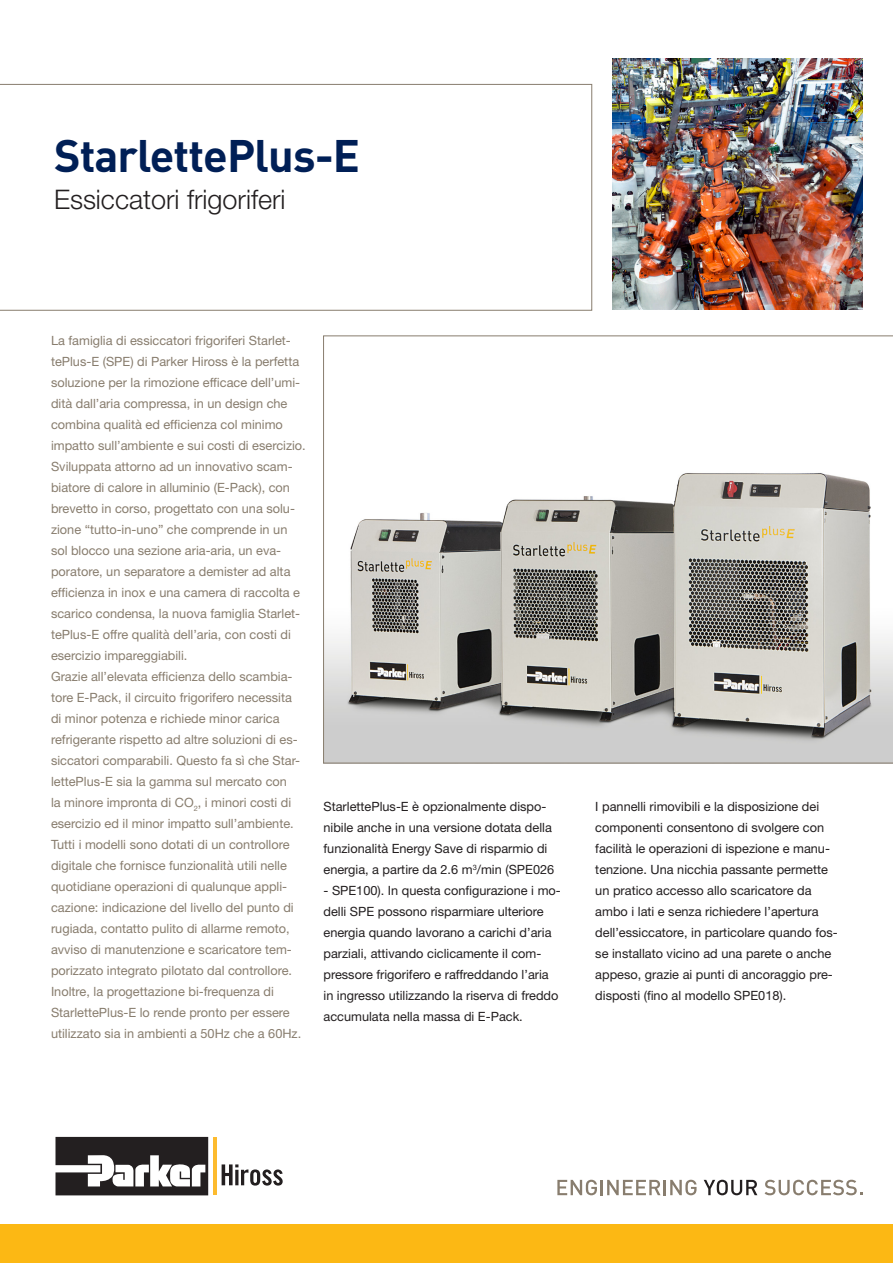
<style>
.page{position:relative;width:893px;height:1263px;background:#fff}
.page>*{position:absolute;margin:0;border:0;box-sizing:border-box;transform-origin:0 0}
.t1{font:700 45px "DINOT";letter-spacing:-.02em;color:#001f56}
.t2{font:300 27px "Helvetica Neue LT Std";color:#231f20}
.t3{font:12.75px/21px "Helvetica Neue LT Std";color:#887d6e}
.t4{font:12.75px/21px "Helvetica Neue LT Std";color:#231f20}
</style>
<div class="page">
<svg style="left:222px;top:1164px;width:61px;height:21px"></svg>
<svg style="left:56px;top:1137px;width:152px;height:58px"></svg>
<hr style="left:213px;top:1138px;width:3px;height:57px;background:#fdbb2e">
<div style="left:0;top:1225px;width:893px;height:38px;background:#fcb814"></div>
<svg style="left:557px;top:1180px;width:140px;height:15px"></svg>
<svg style="left:704px;top:1180px;width:53px;height:15px"></svg>
<svg style="left:765px;top:1180px;width:97px;height:15px"></svg>
<svg style="left:0;top:84px;width:592px;height:227px"></svg>
<img style="left:613px;top:58px;width:249px;height:252px">
<svg style="left:323px;top:335px;width:570px;height:428px"></svg>
<h1 class="t1" style="left:54px;top:125px;width:308px">StarlettePlus-E</h1>
<h2 class="t2" style="left:54px;top:183px;width:233px">Essiccatori frigoriferi</h2>
<p class="t3" style="left:51px;top:330px;width:256px">La famiglia di essiccatori frigoriferi Starlet&shy;tePlus-E (SPE) di Parker Hiross è la perfetta soluzione per la rimozione efficace dell’umi&shy;dità dall’aria compressa, in un design che combina qualità ed efficienza col minimo impatto sull’ambiente e sui costi di esercizio.<br>Sviluppata attorno ad un innovativo scam&shy;biatore di calore in alluminio (E-Pack), con brevetto in corso, progettato con una solu&shy;zione “tutto-in-uno” che comprende in un sol blocco una sezione aria-aria, un eva&shy;poratore, un separatore a demister ad alta efficienza in inox e una camera di raccolta e scarico condensa, la nuova famiglia Starlet&shy;tePlus-E offre qualità dell’aria, con costi di esercizio impareggiabili.<br>Grazie all’elevata efficienza dello scambia&shy;tore E-Pack, il circuito frigorifero necessita<br>di minor potenza e richiede minor carica refrigerante rispetto ad altre soluzioni di es&shy;siccatori comparabili. Questo fa sì che Star&shy;lettePlus-E sia la gamma sul mercato con<br>la minore impronta di CO<sub>2</sub>, i minori costi di esercizio ed il minor impatto sull’ambiente.<br>Tutti i modelli sono dotati di un controllore digitale che fornisce funzionalità utili nelle quotidiane operazioni di qualunque appli&shy;cazione: indicazione del livello del punto di rugiada, contatto pulito di allarme remoto, avviso di manutenzione e scaricatore tem&shy;porizzato integrato pilotato dal controllore.<br>Inoltre, la progettazione bi-frequenza di StarlettePlus-E lo rende pronto per essere utilizzato sia in ambienti a 50Hz che a 60Hz.</p>
<p class="t4" style="left:323px;top:796px;width:232px">StarlettePlus-E è opzionalmente dispo&shy;nibile anche in una versione dotata della funzionalità Energy Save di risparmio di energia, a partire da 2.6 m<sup>3</sup>/min (SPE026</p>
<p class="t4" style="left:323px;top:880px;width:239px">- SPE100). In questa configurazione i mo&shy;delli SPE possono risparmiare ulteriore energia quando lavorano a carichi d’aria parziali, attivando ciclicamente il com&shy;pressore frigorifero e raffreddando l’aria in ingresso utilizzando la riserva di freddo accumulata nella massa di E-Pack.</p>
<p class="t4" style="left:595px;top:796px;width:244px">I pannelli rimovibili e la disposizione dei componenti consentono di svolgere con facilità le operazioni di ispezione e manu&shy;tenzione. Una nicchia passante permette un pratico accesso allo scaricatore da ambo i lati e senza richiedere l’apertura dell’essiccatore, in particolare quando fos&shy;se installato vicino ad una parete o anche appeso, grazie ai punti di ancoraggio pre&shy;disposti (fino al modello SPE018).</p>
</div>
